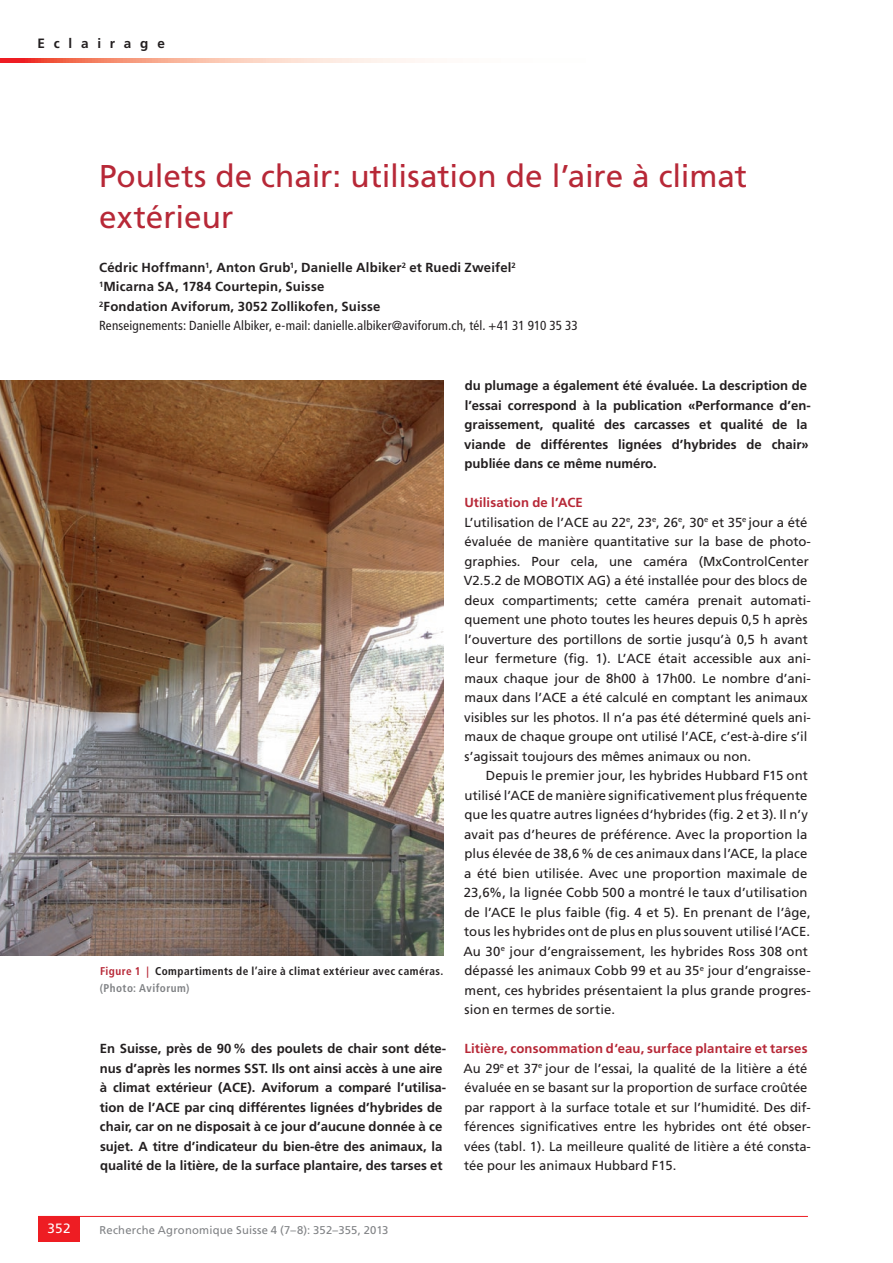
<style>
.page{position:relative;width:893px;height:1263px;background:#fff}
.page>*{position:absolute;margin:0;border:0;box-sizing:border-box;transform-origin:0 0}
.t1{font:31.5px/40.5px "Frutiger LT Std";color:#b72837}
.t2{font:700 13.5px "Frutiger LT Std";letter-spacing:.65em;color:#231f20}
.t3{font:13.5px "Frutiger LT Std";color:#fff}
.t4{font:13.2px/19.5px "Frutiger LT Std";color:#231f20}
.t5{font:700 13.2px/19.5px "Frutiger LT Std";color:#231f20}
.t6{font:700 condensed 11.25px/16.5px "Frutiger LT Std";letter-spacing:.04em;color:#231f20}
.t7{font:11.25px "Frutiger LT Std";letter-spacing:.02em;color:#808285}
.s1{font-weight:400;font-stretch:condensed}
.s2{color:#b72837}
.s3{color:#808285}
.s4{font-weight:700;color:#b72837}
</style>
<div class="page">
<hr style="left:38px;top:1216px;width:770px;height:1px;background:#ee1d23">
<div style="left:38px;top:1216px;width:42px;height:26px;background:#ee1d23"></div>
<svg style="left:0;top:58px;width:425px;height:5px;background:#f8b0a0"></svg>
<img style="left:0;top:381px;width:443px;height:575px">
<p class="t2" style="left:37px;top:36px;width:129px">Eclairage</p>
<h1 class="t1" style="left:99px;top:156px;width:650px">Poulets de chair: utilisation de l’aire à climat extérieur</h1>
<p class="t5" style="left:99px;top:258px;width:480px">Cédric Hoffmann<sup>1</sup>, Anton Grub<sup>1</sup>, Danielle Albiker<sup>2</sup> et Ruedi Zweifel<sup>2<br>1</sup>Micarna SA, 1784 Courtepin, Suisse<br><sup>2</sup>Fondation Aviforum, 3052 Zollikofen, Suisse<br><span class="s1">Renseignements: Danielle Albiker, e-mail: danielle.albiker@aviforum.ch, tél. +41 31 910 35 33</span></p>
<p class="t6" style="left:100px;top:963px;width:345px"><span class="s2">Figure 1 |</span> Compartiments de l’aire à climat extérieur avec caméras. <span class="s3">(Photo: Aviforum)</span></p>
<p class="t5" style="left:100px;top:1039px;width:348px">En Suisse, près de 90% des poulets de chair sont déte&shy;nus d’après les normes SST. Ils ont ainsi accès à une aire à climat extérieur (ACE). Aviforum a comparé l’utilisa&shy;tion de l’ACE par cinq différentes lignées d’hybrides de chair, car on ne disposait à ce jour d’aucune donnée à ce sujet. A titre d’indicateur du bien-être des animaux, la qualité de la litière, de la surface plantaire, des tarses et</p>
<p class="t5" style="left:464px;top:376px;width:348px">du plumage a également été évaluée. La description de l’essai correspond à la publication «Performance d’en&shy;graissement, qualité des carcasses et qualité de la viande de différentes lignées d’hybrides de chair» publiée dans ce même numéro.</p>
<p class="t4" style="left:464px;top:493px;width:349px"><span class="s4">Utilisation de l’ACE<br></span>L’utilisation de l’ACE au 22<sup>e</sup>, 23<sup>e</sup>, 26<sup>e</sup>, 30<sup>e</sup> et 35<sup>e</sup> jour a été évaluée de manière quantitative sur la base de photo&shy;graphies. Pour cela, une caméra (MxControlCenter V2.5.2 de MOBOTIX AG) a été installée pour des blocs de deux compartiments; cette caméra prenait automati&shy;quement une photo toutes les heures depuis 0,5 h après l’ouverture des portillons de sortie jusqu’à 0,5 h avant leur fermeture (fig. 1). L’ACE était accessible aux ani&shy;maux chaque jour de 8h00 à 17h00. Le nombre d’ani&shy;maux dans l’ACE a été calculé en comptant les animaux visibles sur les photos. Il n’a pas été déterminé quels ani&shy;maux de chaque groupe ont utilisé l’ACE, c’est-à-dire s’il s’agissait toujours des mêmes animaux ou non.</p>
<p class="t4" style="left:464px;top:766px;width:349px;text-indent:22px">Depuis le premier jour, les hybrides Hubbard F15 ont utilisé l’ACE de manière significativement plus fréquente que les quatre autres lignées d‘hybrides (fig. 2 et 3). Il n’y avait pas d’heures de préférence. Avec la proportion la plus élevée de 38,6% de ces animaux dans l’ACE, la place a été bien utilisée. Avec une proportion maximale de 23,6%, la lignée Cobb 500 a montré le taux d’utilisation de l’ACE le plus faible (fig. 4 et 5). En prenant de l’âge, tous les hybrides ont de plus en plus souvent utilisé l’ACE.<br>Au 30<sup>e</sup> jour d’engraissement, les hybrides Ross 308 ont dépassé les animaux Cobb 99 et au 35<sup>e</sup> jour d’engraisse&shy;ment, ces hybrides présentaient la plus grande progres&shy;sion en termes de sortie.</p>
<p class="t4" style="left:464px;top:1039px;width:349px"><span class="s4">Litière, consommation d‘eau, surface plantaire et tarses </span>Au 29<sup>e</sup> et 37<sup>e</sup> jour de l’essai, la qualité de la litière a été évaluée en se basant sur la proportion de surface croûtée par rapport à la surface totale et sur l’humidité. Des dif&shy;férences significatives entre les hybrides ont été obser&shy;vées (tabl. 1). La meilleure qualité de litière a été consta&shy;tée pour les animaux Hubbard F15.</p>
<p class="t3" style="left:48px;top:1221px;width:24px">352</p>
<p class="t7" style="left:99px;top:1223px;width:290px">Recherche Agronomique Suisse 4 (7–8): 352–355, 2013</p>
</div>
